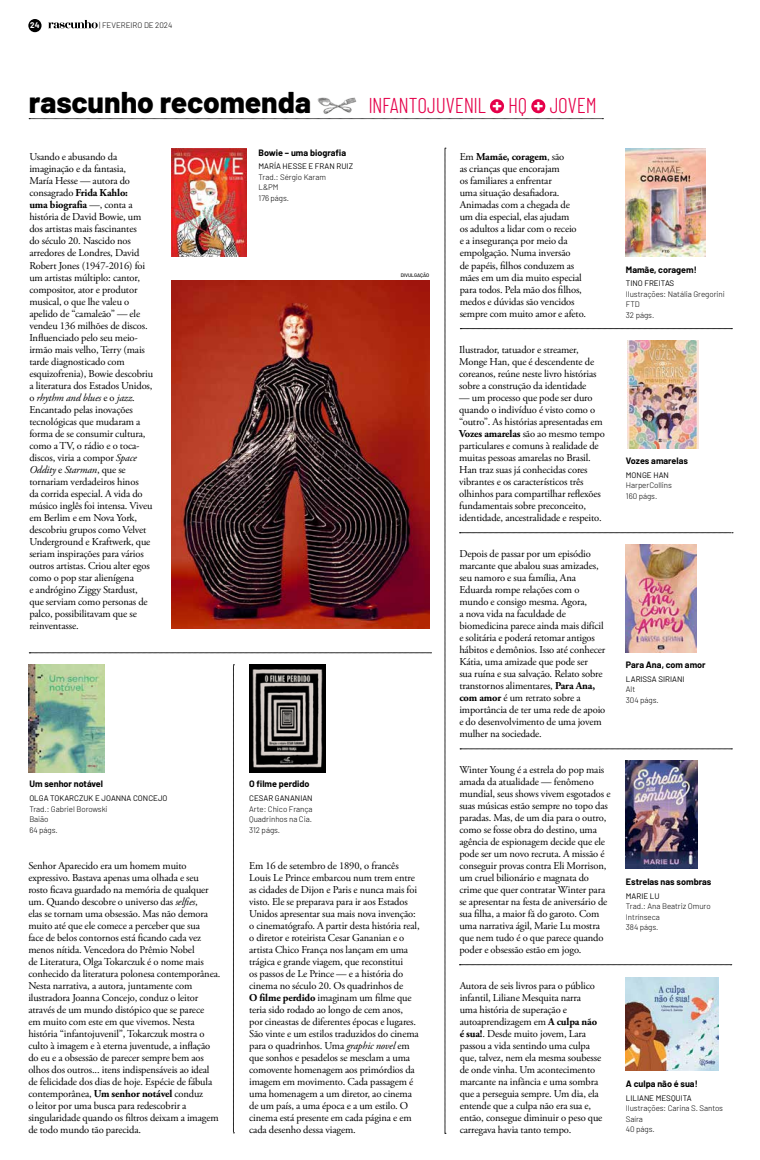
<style>
.page{position:relative;width:760px;height:1160px;background:#fff}
.page>*{position:absolute;margin:0;border:0;box-sizing:border-box;transform-origin:0 0}
.t1{font:800 30px "Barlow";letter-spacing:-.005em;color:#000}
.t2{font:300 21.4px "Barlow Condensed";letter-spacing:-.01em;color:#e5004a}
.t3{font:10.5px/12px "Adobe Garamond Pro";letter-spacing:-.015em;color:#000}
.t4{font:700 9px "Barlow";color:#000}
.t5{font:300 8px/10.5px "Barlow";letter-spacing:-.005em;color:#000}
.t6{font:8px "Barlow";color:#000}
.t7{font:700 8px "Barlow";color:#fff}
.t8{font:500 5px "Barlow";letter-spacing:-.005em;color:#000}
.s1{font-weight:700;color:#fff}
.s2{font-weight:700}
.s3{font-style:italic}
</style>
<div class="page">
<img style="left:172px;top:280px;width:257px;height:348px">
<img style="left:29px;top:664px;width:75px;height:108px">
<img style="left:626px;top:148px;width:79px;height:108px">
<img style="left:249px;top:664px;width:77px;height:108px">
<svg style="left:233px;top:664px;width:1px;height:469px"></svg>
<svg style="left:445px;top:148px;width:1px;height:986px"></svg>
<svg style="left:459px;top:532px;width:274px;height:1px"></svg>
<svg style="left:29px;top:652px;width:402px;height:1px"></svg>
<img style="left:627px;top:340px;width:71px;height:108px">
<img style="left:626px;top:544px;width:70px;height:108px">
<img style="left:626px;top:760px;width:72px;height:108px">
<img style="left:626px;top:977px;width:93px;height:92px">
<svg style="left:459px;top:964px;width:272px;height:1px"></svg>
<svg style="left:460px;top:748px;width:272px;height:1px"></svg>
<svg style="left:460px;top:328px;width:272px;height:1px"></svg>
<img style="left:172px;top:149px;width:75px;height:107px">
<svg style="left:29px;top:98px;width:574px;height:21px"></svg>
<svg style="left:48px;top:20px;width:50px;height:8px"></svg>
<div style="left:28px;top:19px;width:14px;height:13px;background:#000;border-radius:50%"></div>
<p class="t7" style="left:30px;top:20px;width:11px">24</p>
<p class="t5" style="left:99px;top:20px;width:75px">| FEVEREIRO DE 2024</p>
<h1 class="t1" style="left:29px;top:80px;width:284px">rascunho recomenda</h1>
<h2 class="t2" style="left:368px;top:90px;width:230px">INFANTOJUVENIL <span class="s1">+</span> HQ <span class="s1">+</span> JOVEM</h2>
<p class="t3" style="left:460px;top:151px;width:128px">Em <span class="s2">Mamãe, coragem</span>, são<br>as crianças que encorajam<br>os familiares a enfrentar<br>uma situação desafiadora.<br>Animadas com a chegada de<br>um dia especial, elas ajudam<br>os adultos a lidar com o receio<br>e a insegurança por meio da empolgação. Numa inversão<br>de papéis, filhos conduzem as mães em um dia muito especial para todos. Pela mão dos filhos, medos e dúvidas são vencidos sempre com muito amor e afeto.</p>
<p class="t4" style="left:258px;top:146px;width:89px">Bowie – uma biografia</p>
<p class="t6" style="left:258px;top:161px;width:96px">MARÍA HESSE E FRAN RUIZ</p>
<p class="t5" style="left:258px;top:171px;width:69px">Trad.: Sérgio Karam<br>L&amp;PM<br>176 págs.</p>
<p class="t3" style="left:29px;top:151px;width:125px">Usando e abusando da imaginação e da fantasia,<br>María Hesse — autora do consagrado <span class="s2">Frida Kahlo:<br>uma biografia</span> —, conta a história de David Bowie, um dos artistas mais fascinantes<br>do século 20. Nascido nos arredores de Londres, David<br>Robert Jones (1947-2016) foi um artistas múltiplo: cantor, compositor, ator e produtor musical, o que lhe valeu o apelido de “camaleão” — ele vendeu 136 milhões de discos.<br>Influenciado pelo seu meio&shy;irmão mais velho, Terry (mais tarde diagnosticado com esquizofrenia), Bowie descobriu a literatura dos Estados Unidos, o <span class="s3">rhythm and blues</span> e o <span class="s3">jazz</span>.<br>Encantado pelas inovações tecnológicas que mudaram a forma de se consumir cultura, como a TV, o rádio e o toca&shy;discos, viria a compor <span class="s3">Space<br>Oddity</span> e <span class="s3">Starman</span>, que se tornariam verdadeiros hinos<br>da corrida especial. A vida do músico inglês foi intensa. Viveu em Berlim e em Nova York, descobriu grupos como Velvet<br>Underground e Kraftwerk, que seriam inspirações para vários outros artistas. Criou alter egos como o pop star alienígena<br>e andrógino Ziggy Stardust, que serviam como personas de palco, possibilitavam que se reinventasse.</p>
<p class="t8" style="left:401px;top:271px;width:30px">DIVULGAÇÃO</p>
<p class="t3" style="left:459px;top:343px;width:139px">Ilustrador, tatuador e streamer, Monge Han, que é descendente de coreanos, reúne neste livro histórias sobre a construção da identidade</p>
<p class="t3" style="left:459px;top:391px;width:147px">— um processo que pode ser duro quando o indivíduo é visto como o “outro”. As histórias apresentadas em <span class="s2">Vozes amarelas</span> são ao mesmo tempo particulares e comuns à realidade de muitas pessoas amarelas no Brasil.<br>Han traz suas já conhecidas cores vibrantes e os característicos três olhinhos para compartilhar reflexões fundamentais sobre preconceito, identidade, ancestralidade e respeito.</p>
<p class="t3" style="left:459px;top:547px;width:147px">Depois de passar por um episódio marcante que abalou suas amizades, seu namoro e sua família, Ana<br>Eduarda rompe relações com o mundo e consigo mesma. Agora,<br>a nova vida na faculdade de biomedicina parece ainda mais difícil e solitária e poderá retomar antigos hábitos e demônios. Isso até conhecer<br>Kátia, uma amizade que pode ser<br>sua ruína e sua salvação. Relato sobre transtornos alimentares, <span class="s2">Para Ana, com amor</span> é um retrato sobre a importância de ter uma rede de apoio e do desenvolvimento de uma jovem mulher na sociedade.</p>
<p class="t3" style="left:459px;top:763px;width:153px">Winter Young é a estrela do pop mais amada da atualidade — fenômeno mundial, seus shows vivem esgotados e suas músicas estão sempre no topo das paradas. Mas, de um dia para o outro, como se fosse obra do destino, uma agência de espionagem decide que ele pode ser um novo recruta. A missão é conseguir provas contra Eli Morrison, um cruel bilionário e magnata do crime que quer contratar Winter para se apresentar na festa de aniversário de sua filha, a maior fã do garoto. Com uma narrativa ágil, Marie Lu mostra que nem tudo é o que parece quando poder e obsessão estão em jogo.</p>
<p class="t3" style="left:460px;top:979px;width:144px">Autora de seis livros para o público infantil, Liliane Mesquita narra<br>uma história de superação e autoaprendizagem em <span class="s2">A culpa não é sua!</span>. Desde muito jovem, Lara passou a vida sentindo uma culpa que, talvez, nem ela mesma soubesse de onde vinha. Um acontecimento marcante na infância e uma sombra que a perseguia sempre. Um dia, ela entende que a culpa não era sua e, então, consegue diminuir o peso que carregava havia tanto tempo.</p>
<p class="t4" style="left:249px;top:777px;width:62px">O filme perdido</p>
<p class="t6" style="left:249px;top:792px;width:65px">CESAR GANANIAN</p>
<p class="t5" style="left:249px;top:803px;width:65px;text-align:justify">Arte: Chico França Quadrinhos na Cia.<br>312 págs.</p>
<p class="t4" style="left:29px;top:777px;width:75px">Um senhor notável</p>
<p class="t6" style="left:29px;top:792px;width:140px">OLGA TOKARCZUK E JOANNA CONCEJO</p>
<p class="t5" style="left:29px;top:803px;width:80px">Trad.: Gabriel Borowski<br>Baião<br>64 págs.</p>
<p class="t3" style="left:28px;top:859px;width:194px">Senhor Aparecido era um homem muito expressivo. Bastava apenas uma olhada e seu rosto ficava guardado na memória de qualquer um. Quando descobre o universo das <span class="s3">selfies</span>,<br>elas se tornam uma obsessão. Mas não demora muito até que ele comece a perceber que sua<br>face de belos contornos está ficando cada vez menos nítida. Vencedora do Prêmio Nobel<br>de Literatura, Olga Tokarczuk é o nome mais conhecido da literatura polonesa contemporânea.<br>Nesta narrativa, a autora, juntamente com ilustradora Joanna Concejo, conduz o leitor através de um mundo distópico que se parece<br>em muito com este em que vivemos. Nesta história “infantojuvenil”, Tokarczuk mostra o culto à imagem e à eterna juventude, a inflação do eu e a obsessão de parecer sempre bem aos olhos dos outros... itens indispensáveis ao ideal de felicidade dos dias de hoje. Espécie de fábula contemporânea, <span class="s2">Um senhor notável</span> conduz<br>o leitor por uma busca para redescobrir a singularidade quando os filtros deixam a imagem de todo mundo tão parecida.</p>
<p class="t3" style="left:249px;top:859px;width:172px">Em 16 de setembro de 1890, o francês Louis Le Prince embarcou num trem entre as cidades de Dijon e Paris e nunca mais foi visto. Ele se preparava para ir aos Estados Unidos apresentar sua mais nova invenção: o cinematógrafo. A partir desta história real, o diretor e roteirista Cesar Gananian e o artista Chico França nos lançam em uma trágica e grande viagem, que reconstitui<br>os passos de Le Prince — e a história do cinema no século 20. Os quadrinhos de<br><span class="s2">O filme perdido</span> imaginam um filme que teria sido rodado ao longo de cem anos,<br>por cineastas de diferentes épocas e lugares.<br>São vinte e um estilos traduzidos do cinema para o quadrinhos. Uma <span class="s3">graphic novel</span> em que sonhos e pesadelos se mesclam a uma comovente homenagem aos primórdios da imagem em movimento. Cada passagem é uma homenagem a um diretor, ao cinema de um país, a uma época e a um estilo. O cinema está presente em cada página e em cada desenho dessa viagem.</p>
<p class="t4" style="left:626px;top:262px;width:72px">Mamãe, coragem!</p>
<p class="t6" style="left:626px;top:278px;width:50px">TINO FREITAS</p>
<p class="t5" style="left:626px;top:288px;width:100px">Ilustrações: Natália Gregorini<br>FTD<br>32 págs.</p>
<p class="t4" style="left:626px;top:454px;width:64px">Vozes amarelas</p>
<p class="t6" style="left:626px;top:469px;width:44px">MONGE HAN</p>
<p class="t5" style="left:626px;top:479px;width:48px">HarperCollins<br>160 págs.</p>
<p class="t4" style="left:626px;top:658px;width:81px">Para Ana, com amor</p>
<p class="t6" style="left:626px;top:673px;width:60px">LARISSA SIRIANI</p>
<p class="t5" style="left:626px;top:683px;width:34px">Alt<br>304 págs.</p>
<p class="t4" style="left:626px;top:875px;width:87px">Estrelas nas sombras</p>
<p class="t6" style="left:626px;top:890px;width:35px">MARIE LU</p>
<p class="t5" style="left:626px;top:900px;width:86px">Trad.: Ana Beatriz Omuro<br>Intrínseca<br>384 págs.</p>
<p class="t4" style="left:626px;top:1076px;width:73px">A culpa não é sua!</p>
<p class="t6" style="left:626px;top:1091px;width:67px">LILIANE MESQUITA</p>
<p class="t5" style="left:626px;top:1102px;width:99px">Ilustrações: Carina S. Santos<br>Saíra<br>40 págs.</p>
</div>
